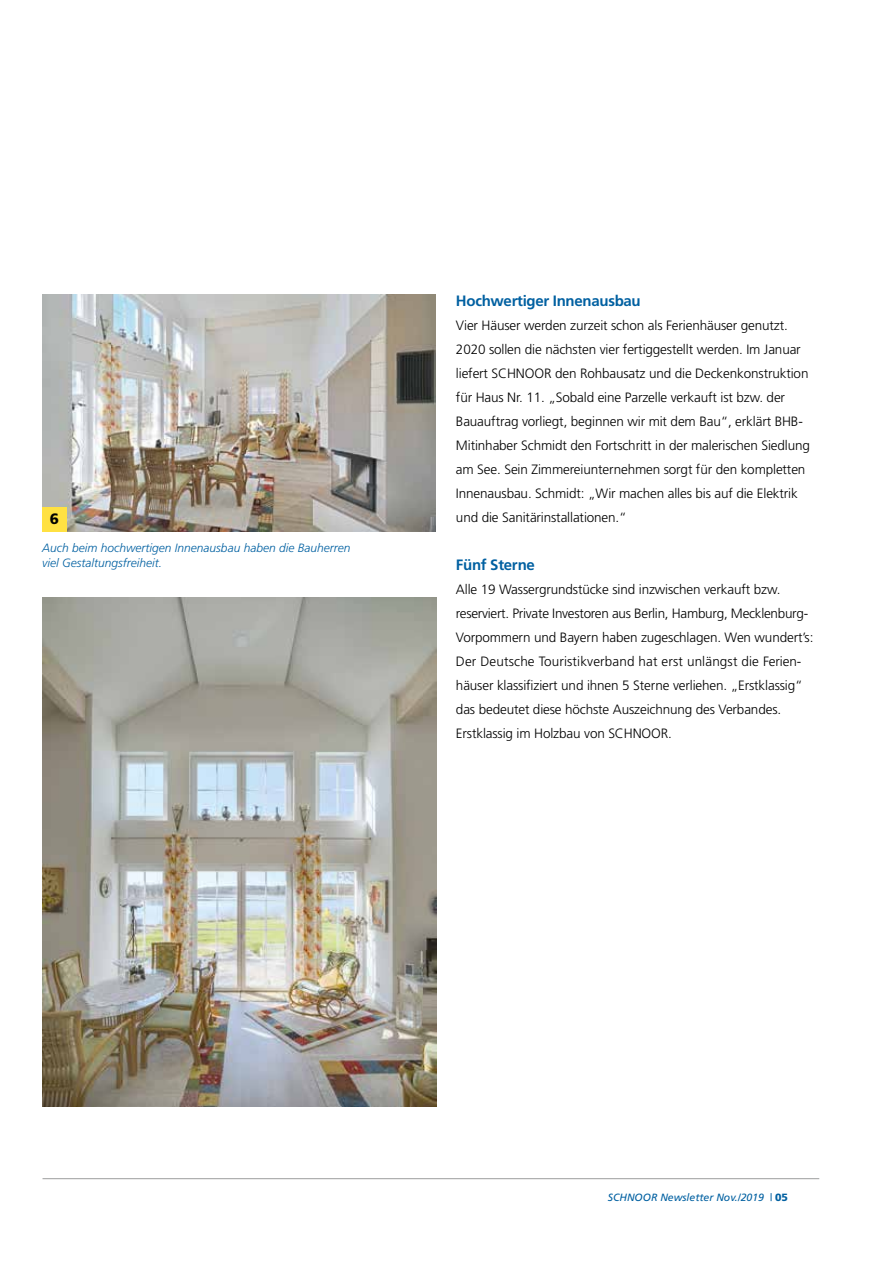
<style>
.page{position:relative;width:893px;height:1263px;background:#fff}
.page>*{position:absolute;margin:0;border:0;box-sizing:border-box;transform-origin:0 0}
.t1{font:700 15px "Frutiger";letter-spacing:-.02em;color:#0060a1}
.t2{font:900 15px "Frutiger";color:#000}
.t3{font:300 13.5px/24px "Frutiger";letter-spacing:-.01em;color:#000}
.t4{font:italic 300 12px/15px "Frutiger";color:#0060a1}
.t5{font:italic 10.5px "Frutiger";color:#0060a1}
.s1{font-weight:900;font-style:normal}
</style>
<div class="page">
<hr style="left:43px;top:1178px;width:776px;height:1px;background:#9c9d9d">
<img style="left:42px;top:597px;width:394px;height:509px">
<img style="left:42px;top:295px;width:394px;height:236px">
<div style="left:42px;top:507px;width:24px;height:24px;background:#ffe142"></div>
<p class="t2" style="left:50px;top:509px;width:11px">6</p>
<p class="t4" style="left:42px;top:540px;width:310px">Auch beim hochwertigen Innenausbau haben die Bauherren viel Gestaltungsfreiheit.</p>
<p class="t1" style="left:456px;top:292px;width:186px">Hochwertiger Innenausbau</p>
<p class="t3" style="left:456px;top:313px;width:356px">Vier Häuser werden zurzeit schon als Ferienhäuser genutzt.<br>2020 sollen die nächsten vier fertiggestellt werden. Im Januar liefert SCHNOOR den Rohbausatz und die Deckenkonstruktion für Haus Nr. 11. „Sobald eine Parzelle verkauft ist bzw. der Bauauftrag vorliegt, beginnen wir mit dem Bau“, erklärt BHB-Mitinhaber Schmidt den Fortschritt in der malerischen Siedlung am See. Sein Zimmereiunternehmen sorgt für den kompletten Innenausbau. Schmidt: „Wir machen alles bis auf die Elektrik und die Sanitärinstallationen.“</p>
<p class="t1" style="left:456px;top:556px;width:80px">Fünf Sterne</p>
<p class="t3" style="left:456px;top:577px;width:359px">Alle 19 Wassergrundstücke sind inzwischen verkauft bzw. reserviert. Private Investoren aus Berlin, Hamburg, Mecklenburg-Vorpommern und Bayern haben zugeschlagen. Wen wundert’s:<br>Der Deutsche Touristikverband hat erst unlängst die Ferien&shy;häuser klassifiziert und ihnen 5 Sterne verliehen. „Erstklassig“ das bedeutet diese höchste Auszeichnung des Verbandes.<br>Erstklassig im Holzbau von SCHNOOR.</p>
<p class="t5" style="left:608px;top:1191px;width:182px">SCHNOOR Newsletter Nov./2019 | <span class="s1">05</span></p>
</div>
